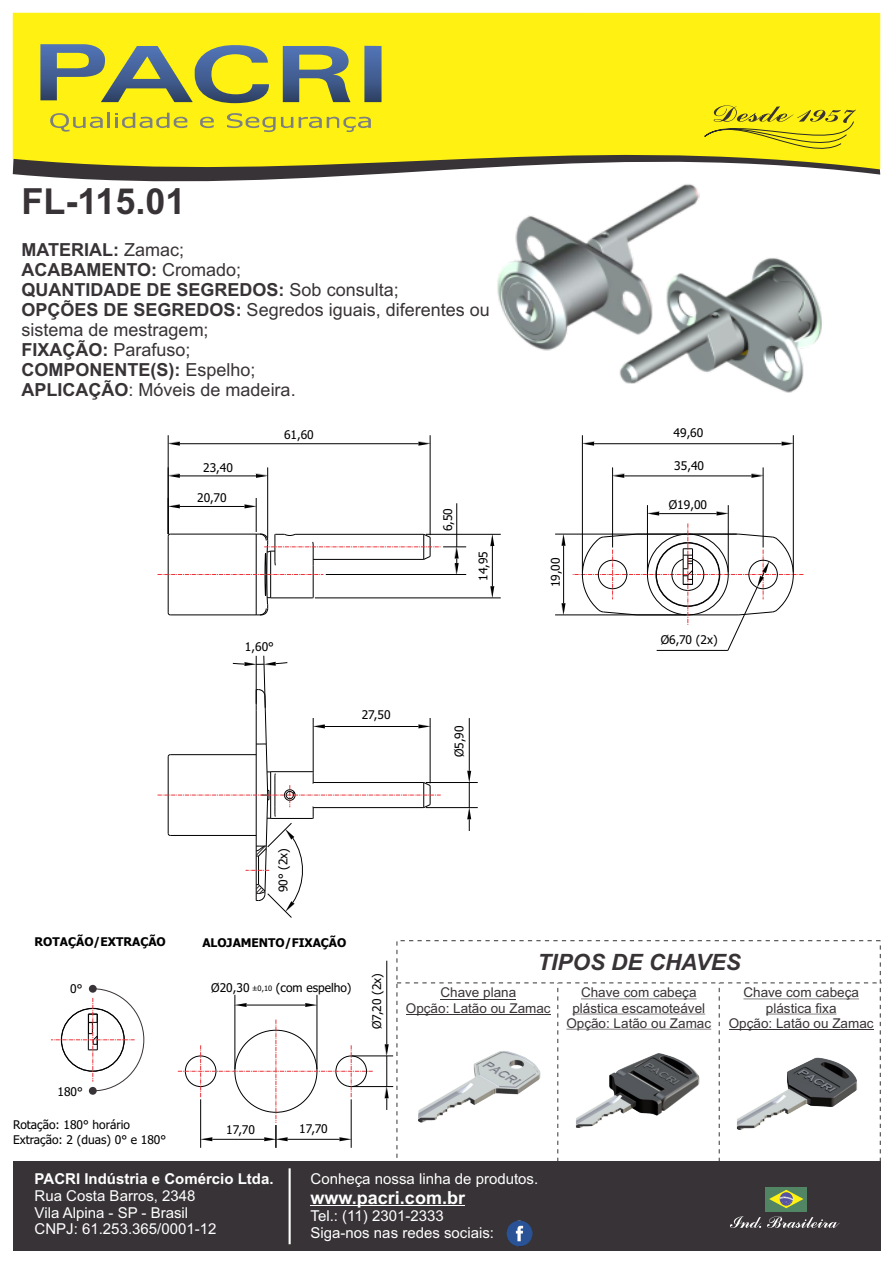
<style>
.page{position:relative;width:893px;height:1263px;background:#fff}
.page>*{position:absolute;margin:0;border:0;box-sizing:border-box;transform-origin:0 0}
.t1{font:700 36px "Arial";color:#383336}
.t2{font:italic 700 22.5px "Arial";color:#383336}
.t3{font:18px/20.1px "Arial";color:#383336}
.t4{font:700 18px "Arial";color:#fff}
.t5{font:15px/16.8px "Arial";color:#fff}
.t6{font:700 15px "Arial";color:#fff}
.t7{font:13.5px/15.1px "Arial";color:#383336;text-align:center}
.t8{font:12px/14.5px "Tahoma";color:#000}
.t9{font:700 12px "Tahoma";color:#000}
.t10{font:7.5px "Tahoma";color:#000}
.s1{font-weight:700}
</style>
<div class="page">
<div style="left:13px;top:1161px;width:867px;height:89px;background:#383336"></div>
<svg style="left:13px;top:13px;width:867px;height:169px;fill:#fff212"></svg>
<svg style="left:40px;top:44px;width:230px;height:59px"></svg>
<svg style="left:283px;top:46px;width:68px;height:56px"></svg>
<svg style="left:364px;top:46px;width:18px;height:23px"></svg>
<svg style="left:50px;top:113px;width:137px;height:19px"></svg>
<svg style="left:200px;top:117px;width:14px;height:11px"></svg>
<svg style="left:299px;top:117px;width:55px;height:15px"></svg>
<svg style="left:227px;top:113px;width:66px;height:19px"></svg>
<div style="left:765px;top:1187px;width:42px;height:24px;background:#528563"></div>
<svg style="left:769px;top:1190px;width:34px;height:18px"></svg>
<svg style="left:730px;top:1216px;width:110px;height:12px"></svg>
<img style="left:502px;top:1220px;width:35px;height:31px">
<hr style="left:311px;top:1205px;width:154px;height:1px;background:#fff">
<hr style="left:289px;top:1168px;width:2px;height:76px;background:#fff">
<svg style="left:397px;top:941px;width:485px;height:221px"></svg>
<img style="left:418px;top:1051px;width:123px;height:72px">
<img style="left:575px;top:1053px;width:125px;height:75px">
<img style="left:737px;top:1057px;width:120px;height:73px">
<hr style="left:235px;top:995px;width:1px;height:74px;background:#000">
<hr style="left:317px;top:995px;width:1px;height:74px;background:#000">
<hr style="left:351px;top:1056px;width:42px;height:1px;background:#000">
<hr style="left:351px;top:1086px;width:42px;height:1px;background:#000">
<hr style="left:386px;top:961px;width:1px;height:83px;background:#000">
<hr style="left:386px;top:1056px;width:1px;height:30px;background:#000">
<svg style="left:385px;top:1086px;width:4px;height:24px"></svg>
<svg style="left:385px;top:1044px;width:4px;height:12px"></svg>
<hr style="left:247px;top:1005px;width:58px;height:1px;background:#000">
<svg style="left:235px;top:1003px;width:12px;height:4px"></svg>
<svg style="left:305px;top:1003px;width:12px;height:4px"></svg>
<svg style="left:178px;top:1019px;width:195px;height:129px"></svg>
<div style="left:89px;top:985px;width:8px;height:8px;background:#383336;border-radius:50%"></div>
<svg style="left:89px;top:1087px;width:8px;height:8px"></svg>
<hr style="left:793px;top:435px;width:1px;height:137px;background:#000">
<hr style="left:582px;top:435px;width:1px;height:137px;background:#000">
<hr style="left:612px;top:467px;width:1px;height:80px;background:#000">
<hr style="left:763px;top:467px;width:1px;height:80px;background:#000">
<hr style="left:624px;top:476px;width:127px;height:1px;background:#000">
<svg style="left:613px;top:474px;width:11px;height:4px"></svg>
<svg style="left:751px;top:474px;width:12px;height:4px"></svg>
<hr style="left:728px;top:505px;width:1px;height:67px;background:#000">
<hr style="left:647px;top:505px;width:1px;height:67px;background:#000">
<hr style="left:659px;top:513px;width:57px;height:1px;background:#000">
<svg style="left:716px;top:512px;width:12px;height:4px"></svg>
<svg style="left:648px;top:512px;width:11px;height:4px"></svg>
<hr style="left:555px;top:615px;width:131px;height:1px;background:#000">
<hr style="left:555px;top:534px;width:182px;height:1px;background:#000">
<hr style="left:563px;top:546px;width:1px;height:57px;background:#000">
<svg style="left:562px;top:603px;width:4px;height:12px"></svg>
<svg style="left:562px;top:534px;width:4px;height:12px"></svg>
<hr style="left:168px;top:435px;width:1px;height:99px;background:#000">
<hr style="left:430px;top:435px;width:1px;height:100px;background:#000">
<hr style="left:180px;top:443px;width:238px;height:1px;background:#000">
<svg style="left:168px;top:442px;width:12px;height:4px"></svg>
<hr style="left:256px;top:498px;width:1px;height:34px;background:#000">
<hr style="left:180px;top:506px;width:64px;height:1px;background:#000">
<svg style="left:169px;top:504px;width:11px;height:4px"></svg>
<svg style="left:244px;top:504px;width:12px;height:4px"></svg>
<hr style="left:267px;top:467px;width:1px;height:71px;background:#000">
<hr style="left:180px;top:476px;width:76px;height:1px;background:#000">
<svg style="left:168px;top:474px;width:12px;height:4px"></svg>
<svg style="left:256px;top:474px;width:12px;height:4px"></svg>
<hr style="left:426px;top:782px;width:52px;height:1px;background:#000">
<hr style="left:426px;top:807px;width:52px;height:1px;background:#000">
<hr style="left:469px;top:718px;width:1px;height:53px;background:#000">
<svg style="left:467px;top:771px;width:4px;height:60px"></svg>
<hr style="left:426px;top:534px;width:75px;height:1px;background:#000">
<hr style="left:315px;top:598px;width:186px;height:1px;background:#000">
<hr style="left:492px;top:546px;width:1px;height:40px;background:#000">
<svg style="left:490px;top:534px;width:4px;height:12px"></svg>
<svg style="left:490px;top:586px;width:4px;height:12px"></svg>
<hr style="left:456px;top:503px;width:1px;height:44px;background:#000">
<svg style="left:572px;top:523px;width:231px;height:128px"></svg>
<svg style="left:158px;top:534px;width:308px;height:82px"></svg>
<svg style="left:158px;top:655px;width:283px;height:263px"></svg>
<img style="left:354px;top:69px;width:512px;height:384px">
<svg style="left:51px;top:988px;width:94px;height:104px"></svg>
<h1 class="t1" style="left:22px;top:187px;width:166px">FL-115.01</h1>
<p class="t3" style="left:22px;top:241px;width:470px"><span class="s1">MATERIAL:</span> Zamac;<br><span class="s1">ACABAMENTO:</span> Cromado;<br><span class="s1">QUANTIDADE DE SEGREDOS:</span> Sob consulta;<br><span class="s1">OPÇÕES DE SEGREDOS:</span> Segredos iguais, diferentes ou sistema de mestragem;<br><span class="s1">FIXAÇÃO:</span> Parafuso;<br><span class="s1">COMPONENTE(S):</span> Espelho;<br><span class="s1">APLICAÇÃO</span>: Móveis de madeira.</p>
<p class="t8" style="left:203px;top:461px;width:31px">23,40</p>
<p class="t8" style="left:197px;top:491px;width:31px">20,70</p>
<p class="t8" style="left:284px;top:429px;width:31px">61,60</p>
<p class="t8" style="left:245px;top:640px;width:30px">1,60°</p>
<p class="t8" style="left:362px;top:708px;width:30px">27,50</p>
<p class="t9" style="left:35px;top:937px;width:133px">ROTAÇÃO/EXTRAÇÃO</p>
<p class="t8" style="left:277px;top:892px;width:46px;rotate:-90deg">90° (2x)</p>
<p class="t9" style="left:202px;top:938px;width:146px">ALOJAMENTO/FIXAÇÃO</p>
<p class="t8" style="left:441px;top:531px;width:25px;rotate:-90deg">6,50</p>
<p class="t8" style="left:477px;top:581px;width:31px;rotate:-90deg">14,95</p>
<p class="t8" style="left:453px;top:757px;width:33px;rotate:-90deg">Ø5,90</p>
<p class="t8" style="left:549px;top:587px;width:31px;rotate:-90deg">19,00</p>
<p class="t8" style="left:673px;top:426px;width:31px">49,60</p>
<p class="t8" style="left:674px;top:459px;width:31px">35,40</p>
<p class="t8" style="left:669px;top:498px;width:40px">Ø19,00</p>
<p class="t8" style="left:661px;top:633px;width:58px">Ø6,70 (2x)</p>
<p class="t8" style="left:70px;top:982px;width:14px">0°</p>
<p class="t8" style="left:58px;top:1085px;width:27px">180°</p>
<p class="t8" style="left:13px;top:1118px;width:155px">Rotação: 180° horário<br>Extração: 2 (duas) 0° e 180°</p>
<p class="t8" style="left:211px;top:981px;width:40px">Ø20,30</p>
<p class="t8" style="left:276px;top:981px;width:77px">(com espelho)</p>
<p class="t10" style="left:252px;top:985px;width:22px">±0,10</p>
<p class="t8" style="left:370px;top:1029px;width:58px;rotate:-90deg">Ø7,20 (2x)</p>
<p class="t2" style="left:537px;top:954px;width:205px">TIPOS DE CHAVES</p>
<p class="t7" style="left:406px;top:986px;width:146px">Chave plana<br>Opção: Latão ou Zamac</p>
<p class="t7" style="left:566px;top:986px;width:146px">Chave com cabeça plástica escamoteável<br>Opção: Latão ou Zamac</p>
<p class="t7" style="left:729px;top:986px;width:146px">Chave com cabeça plástica fixa<br>Opção: Latão ou Zamac</p>
<p class="t8" style="left:226px;top:1124px;width:30px">17,70</p>
<p class="t8" style="left:299px;top:1123px;width:30px">17,70</p>
<p class="t6" style="left:35px;top:1173px;width:240px">PACRI Indústria e Comércio Ltda.</p>
<p class="t5" style="left:35px;top:1188px;width:183px">Rua Costa Barros, 2348<br>Vila Alpina - SP - Brasil<br>CNPJ: 61.253.365/0001-12</p>
<p class="t5" style="left:311px;top:1172px;width:229px">Conheça nossa linha de produtos.</p>
<p class="t4" style="left:311px;top:1190px;width:156px">www.pacri.com.br</p>
<p class="t5" style="left:311px;top:1209px;width:185px">Tel.: (11) 2301-2333<br>Siga-nos nas redes sociais:</p>
</div>
